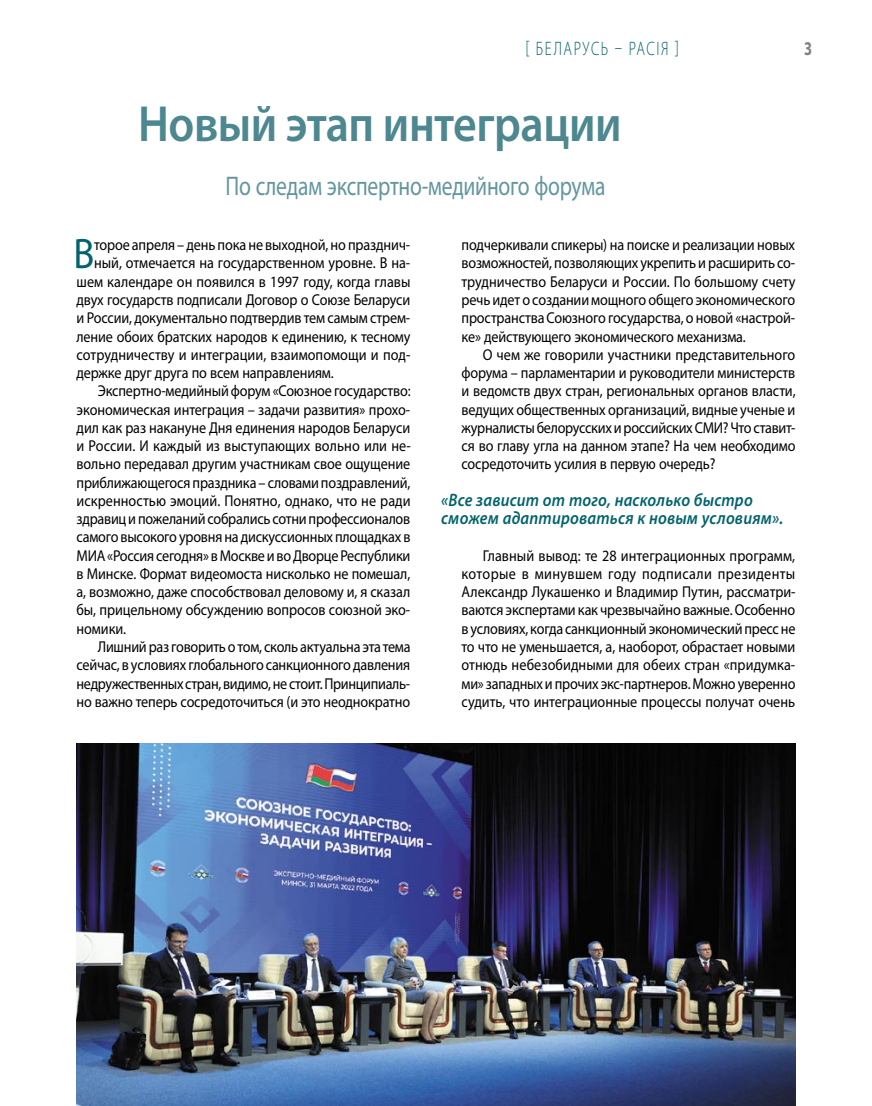
<style>
.page{position:relative;width:872px;height:1106px;background:#fff}
.page>*{position:absolute;margin:0;border:0;box-sizing:border-box;transform-origin:0 0}
.t1{font:600 51px "Myriad Pro";letter-spacing:-.01em;color:#4d8891;scale:.9 1}
.t2{font:42.9px "Myriad Pro";color:#00636d;scale:.9 1}
.t3{font:27px "Myriad Pro";letter-spacing:-.01em;color:#62969f;scale:.8 1}
.t4{font:300 19.5px "Myriad Pro";letter-spacing:.11em;color:#00636d;scale:.75 1}
.t5{font:700 19.5px "Myriad Pro";color:#808285;scale:.75 1}
.t6{font:italic 600 18px/18.3px "Myriad Pro";letter-spacing:.01em;color:#00636d;scale:.9 1}
.t7{font:15.75px/18.3px "Myriad Pro";letter-spacing:-.01em;color:#000;text-align:justify;scale:.9 1}
</style>
<div class="page">
<img style="left:77px;top:743px;width:718px;height:363px">
<p class="t4" style="left:525px;top:38px;width:206px">[ Беларусь – Расія ]</p>
<p class="t5" style="left:804px;top:36px;width:12px">3</p>
<h1 class="t1" style="left:138px;top:91px;width:539px">Новый этап интеграции</h1>
<h3 class="t3" style="left:225px;top:170px;width:476px">По следам экспертно-медийного форума</h3>
<p class="t7" style="left:461px;top:235px;width:372px">подчеркивали спикеры) на поиске и реализации новых возможностей, позволяющих укрепить и расширить со&shy;трудничество Беларуси и России. По большому счету речь идет о создании мощного общего экономического пространства Союзного государства, о новой «настрой&shy;ке» действующего экономического механизма.</p>
<p class="t7" style="left:461px;top:345px;width:373px;text-indent:21px">О чем же говорили участники представительного форума – парламентарии и руководители министерств и ведомств двух стран, региональных органов власти, ведущих общественных организаций, видные ученые и журналисты белорусских и российских СМИ? Что ставит&shy;ся во главу угла на данном этапе? На чем необходимо сосредоточить усилия в первую очередь?</p>
<h2 class="t2" style="left:74px;top:228px;width:25px">В</h2>
<p class="t7" style="left:94px;top:235px;width:353px">торое апреля – день пока не выходной, но празднич-</p>
<p class="t7" style="left:94px;top:254px;width:353px">ный, отмечается на государственном уровне. В на-</p>
<p class="t7" style="left:77px;top:272px;width:372px">шем календаре он появился в 1997 году, когда главы</p>
<p class="t7" style="left:77px;top:290px;width:372px">двух государств подписали Договор о Союзе Беларуси</p>
<p class="t7" style="left:77px;top:308px;width:372px">и России, документально подтвердив тем самым стрем-</p>
<p class="t7" style="left:77px;top:327px;width:372px">ление обоих братских народов к единению, к тесному</p>
<p class="t7" style="left:77px;top:345px;width:372px">сотрудничеству и интеграции, взаимопомощи и под-</p>
<p class="t7" style="left:77px;top:363px;width:287px">держке друг друга по всем направлениям.</p>
<p class="t7" style="left:98px;top:381px;width:349px">Экспертно-медийный форум «Союзное государство:</p>
<p class="t7" style="left:77px;top:400px;width:372px">экономическая интеграция – задачи развития» прохо-</p>
<p class="t7" style="left:77px;top:418px;width:372px">дил как раз накануне Дня единения народов Беларуси</p>
<p class="t7" style="left:77px;top:436px;width:373px">и России. И каждый из выступающих вольно или не-</p>
<p class="t7" style="left:77px;top:454px;width:372px">вольно передавал другим участникам свое ощущение</p>
<p class="t7" style="left:77px;top:473px;width:372px">приближающегося праздника – словами поздравлений,</p>
<p class="t7" style="left:77px;top:491px;width:373px">искренностью эмоций. Понятно, однако, что не ради</p>
<p class="t7" style="left:77px;top:509px;width:372px">здравиц и пожеланий собрались сотни профессионалов</p>
<p class="t7" style="left:77px;top:527px;width:372px">самого высокого уровня на дискуссионных площадках в</p>
<p class="t7" style="left:77px;top:546px;width:372px">МИА «Россия сегодня» в Москве и во Дворце Республики</p>
<p class="t7" style="left:77px;top:564px;width:372px">в Минске. Формат видеомоста нисколько не помешал,</p>
<p class="t7" style="left:77px;top:582px;width:372px">а, возможно, даже способствовал деловому и, я сказал</p>
<p class="t7" style="left:77px;top:601px;width:372px">бы, прицельному обсуждению вопросов союзной эко-</p>
<p class="t7" style="left:77px;top:619px;width:56px">номики.</p>
<p class="t7" style="left:98px;top:637px;width:349px">Лишний раз говорить о том, сколь актуальна эта тема</p>
<p class="t7" style="left:77px;top:655px;width:372px">сейчас, в условиях глобального санкционного давления</p>
<p class="t7" style="left:77px;top:674px;width:372px">недружественных стран, видимо, не стоит. Принципиаль-</p>
<p class="t7" style="left:77px;top:692px;width:372px">но важно теперь сосредоточиться (и это неоднократно</p>
<p class="t6" style="left:441px;top:490px;width:381px">«Все зависит от того, насколько быстро сможем адаптироваться к новым условиям».</p>
<p class="t7" style="left:461px;top:546px;width:373px;text-indent:21px">Главный вывод: те 28 интеграционных программ, которые в минувшем году подписали президенты Александр Лукашенко и Владимир Путин, рассматри&shy;ваются экспертами как чрезвычайно важные. Особенно в условиях, когда санкционный экономический пресс не то что не уменьшается, а, наоборот, обрастает новыми отнюдь небезобидными для обеих стран «придумка&shy;ми» западных и прочих экс-партнеров. Можно уверенно судить, что интеграционные процессы получат очень</p>
</div>
